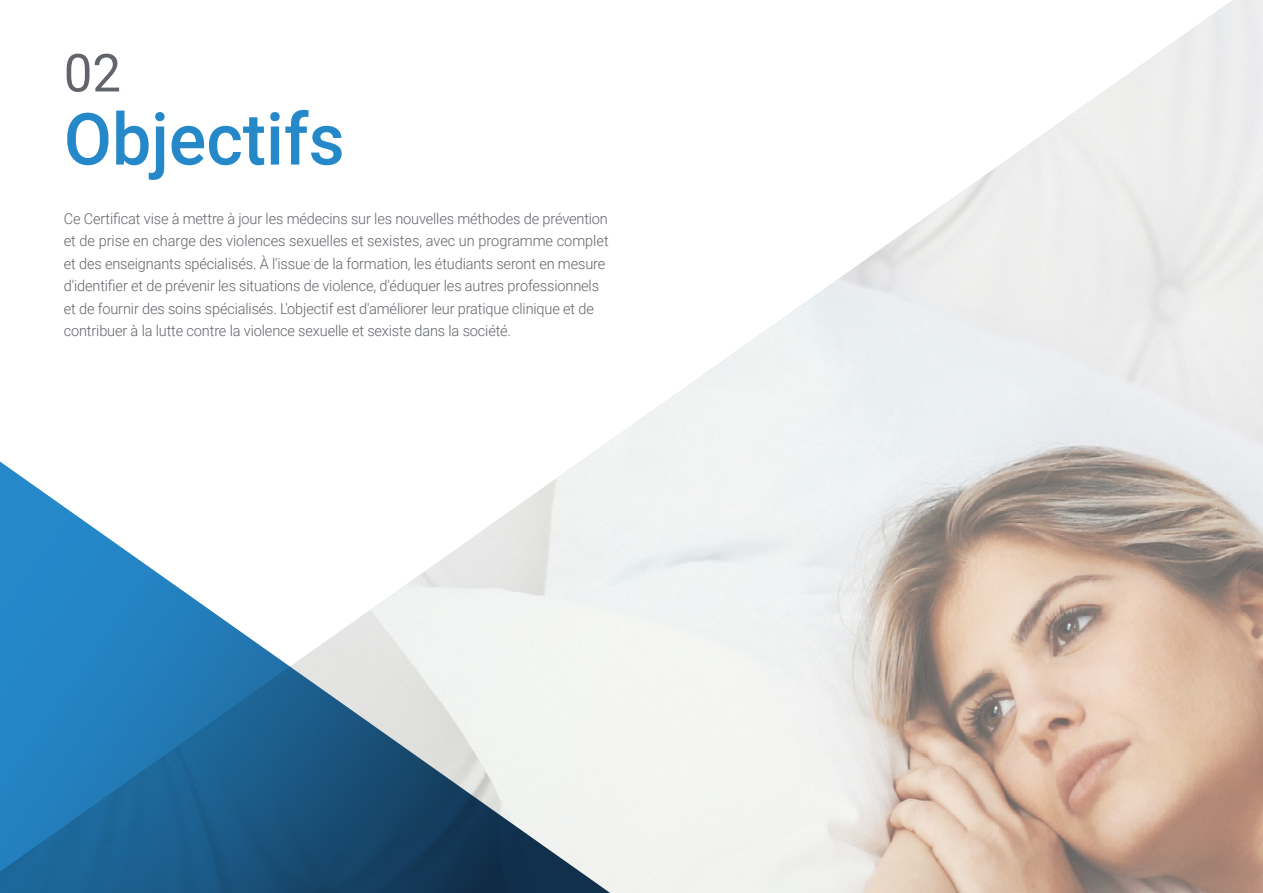
<style>
.page{position:relative;width:1263px;height:893px;background:#fff}
.page>*{position:absolute;margin:0;border:0;box-sizing:border-box;transform-origin:0 0}
.t1{font:500 72px "Roboto";color:#2488c9}
.t2{font:52.5px "Roboto";color:#61646a}
.t3{font:300 15px/22.5px "Roboto";letter-spacing:-.01em;color:#61646a}
</style>
<div class="page">
<img style="left:603px;top:0;width:660px;height:893px">
<svg style="left:0;top:446px;width:640px;height:447px"></svg>
<h2 class="t2" style="left:64px;top:36px;width:59px">02</h2>
<h1 class="t1" style="left:64px;top:89px;width:282px">Objectifs</h1>
<p class="t3" style="left:64px;top:207px;width:546px">Ce Certificat vise à mettre à jour les médecins sur les nouvelles méthodes de prévention et de prise en charge des violences sexuelles et sexistes, avec un programme complet et des enseignants spécialisés. À l'issue de la formation, les étudiants seront en mesure d'identifier et de prévenir les situations de violence, d'éduquer les autres professionnels et de fournir des soins spécialisés. L'objectif est d'améliorer leur pratique clinique et de contribuer à la lutte contre la violence sexuelle et sexiste dans la société.</p>
</div>
